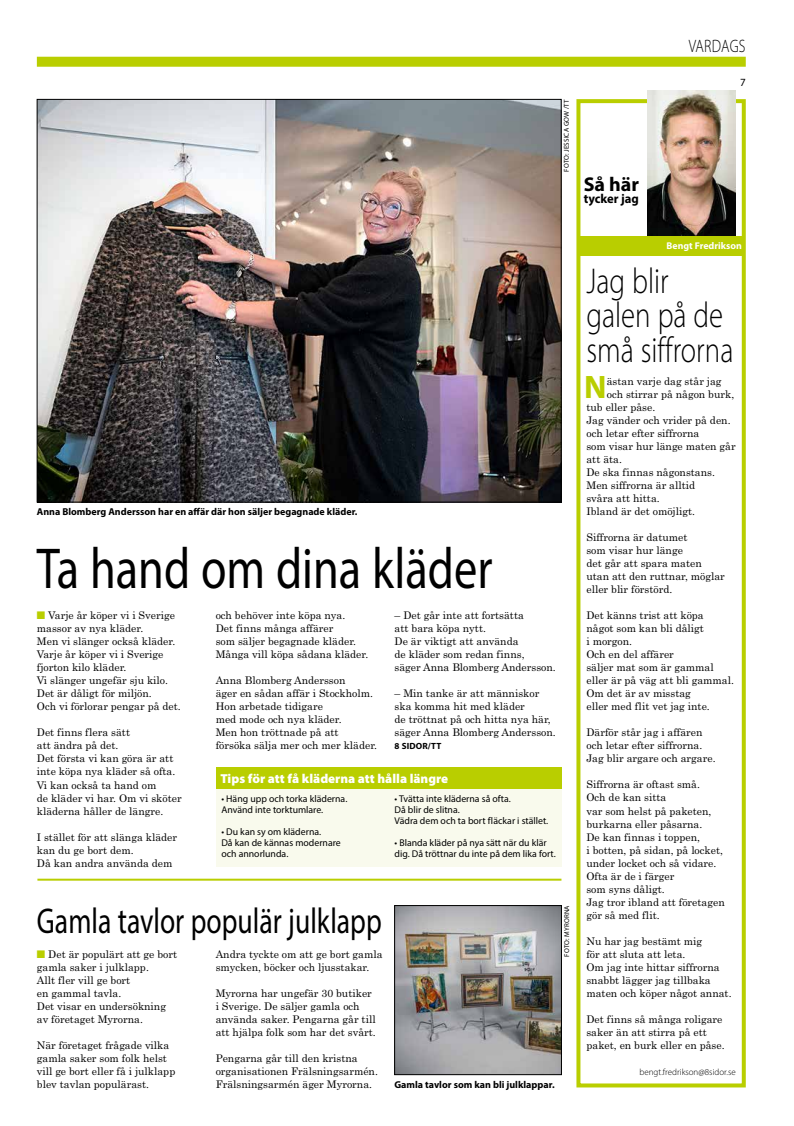
<style>
.page{position:relative;width:794px;height:1126px;background:#fff}
.page>*{position:absolute;margin:0;border:0;box-sizing:border-box;transform-origin:0 0}
.t1{font:58px "Myriad Pro";color:#000;scale:.8 1}
.t2{font:300 36px/34.2px "Myriad Pro";color:#000;scale:.8 1}
.t3{font:36px "Myriad Pro";color:#000;scale:.77 1}
.t4{font:700 32.6px "Myriad Pro";color:#b9ce00}
.t5{font:700 20px "Myriad Pro";color:#000}
.t6{font:300 18px "Myriad Pro";letter-spacing:.015em;color:#000;scale:.8 1}
.t7{font:900 13px "Myriad Pro";color:#fff}
.t8{font:700 13px "Myriad Pro";color:#000}
.t9{font:11px "Myriad Pro";color:#000}
.t10{font:10.5px/13px "Century Schoolbook Std";color:#000}
.t11{font:700 10px "Myriad Pro";color:#000}
.t12{font:9.8px/11px "Myriad Pro";color:#000}
.t13{font:700 9.8px "Myriad Pro";color:#fff}
.t14{font:300 9px "Myriad Pro";color:#000}
.t15{font:700 9px "Myriad Pro";letter-spacing:.02em;color:#000}
.t16{font:7px "Myriad Pro";letter-spacing:.02em;color:#000}
.s1{color:#b9ce00}
</style>
<div class="page">
<div style="left:576px;top:99px;width:170px;height:988px;border:4px solid #b9ce00"></div>
<img style="left:648px;top:90px;width:88px;height:146px">
<hr style="left:37px;top:878px;width:524px;height:2px;background:#b9ce00">
<div style="left:37px;top:57px;width:709px;height:10px;background:#b9ce00"></div>
<img style="left:39px;top:101px;width:520px;height:399px">
<div style="left:580px;top:236px;width:162px;height:19px;background:#b9ce00"></div>
<div style="left:216px;top:788px;width:345px;height:78px;background:#f9faed"></div>
<img style="left:396px;top:907px;width:164px;height:165px">
<div style="left:394px;top:905px;width:168px;height:169px;border:1px solid #000"></div>
<div style="left:216px;top:767px;width:345px;height:21px;background:#b9ce00"></div>
<p class="t16" style="left:562px;top:172px;width:74px;rotate:-90deg">FOTO: JESSICA GOW /TT</p>
<p class="t11" style="left:37px;top:505px;width:322px">Anna Blomberg Andersson har en affär där hon säljer begagnade kläder.</p>
<h1 class="t1" style="left:37px;top:533px;width:571px">Ta hand om dina kläder</h1>
<p class="t10" style="left:37px;top:609px;width:145px"><span class="s1">■</span> Varje år köper vi i Sverige massor av nya kläder.<br>Men vi slänger också kläder.<br>Varje år köper vi i Sverige fjorton kilo kläder.<br>Vi slänger ungefär sju kilo.<br>Det är dåligt för miljön.<br>Och vi förlorar pengar på det.</p>
<p class="t10" style="left:37px;top:726px;width:146px">Det finns flera sätt<br>att ändra på det.<br>Det första vi kan göra är att inte köpa nya kläder så ofta.<br>Vi kan också ta hand om<br>de kläder vi har. Om vi sköter kläderna håller de längre.</p>
<p class="t10" style="left:37px;top:830px;width:142px">I stället för att slänga kläder kan du ge bort dem.<br>Då kan andra använda dem</p>
<p class="t10" style="left:216px;top:609px;width:154px">och behöver inte köpa nya.<br>Det finns många affärer<br>som säljer begagnade kläder.<br>Många vill köpa sådana kläder.</p>
<p class="t10" style="left:216px;top:674px;width:163px">Anna Blomberg Andersson<br>äger en sådan affär i Stockholm.<br>Hon arbetade tidigare<br>med mode och nya kläder.<br>Men hon tröttnade på att<br>försöka sälja mer och mer kläder.</p>
<p class="t10" style="left:394px;top:609px;width:163px">– Det går inte att fortsätta<br>att bara köpa nytt.<br>De är viktigt att använda<br>de kläder som redan finns,<br>säger Anna Blomberg Andersson.</p>
<p class="t10" style="left:394px;top:687px;width:163px">– Min tanke är att människor ska komma hit med kläder<br>de tröttnat på och hitta nya här, säger Anna Blomberg Andersson.</p>
<p class="t15" style="left:394px;top:740px;width:48px">8 SIDOR/TT</p>
<p class="t7" style="left:220px;top:769px;width:229px">Tips för att få kläderna att hålla längre</p>
<p class="t12" style="left:221px;top:792px;width:127px">• Häng upp och torka kläderna.<br>Använd inte torktumlare.</p>
<p class="t12" style="left:221px;top:825px;width:121px">• Du kan sy om kläderna.<br>Då kan de kännas modernare och annorlunda.</p>
<p class="t12" style="left:394px;top:792px;width:155px">• Tvätta inte kläderna så ofta.<br>Då blir de slitna.<br>Vädra dem och ta bort fläckar i stället.</p>
<p class="t12" style="left:394px;top:836px;width:163px">• Blanda kläder på nya sätt när du klär dig. Då tröttnar du inte på dem lika fort.</p>
<h2 class="t3" style="left:37px;top:898px;width:449px">Gamla tavlor populär julklapp</h2>
<p class="t10" style="left:37px;top:947px;width:142px"><span class="s1">■</span> Det är populärt att ge bort gamla saker i julklapp.<br>Allt fler vill ge bort<br>en gammal tavla.<br>Det visar en undersökning av företaget Myrorna.</p>
<p class="t10" style="left:37px;top:1038px;width:140px">När företaget frågade vilka gamla saker som folk helst vill ge bort eller få i julklapp blev tavlan populärast.</p>
<p class="t10" style="left:216px;top:947px;width:168px">Andra tyckte om att ge bort gamla smycken, böcker och ljusstakar.</p>
<p class="t10" style="left:216px;top:986px;width:162px">Myrorna har ungefär 30 butiker i Sverige. De säljer gamla och använda saker. Pengarna går till att hjälpa folk som har det svårt.</p>
<p class="t10" style="left:216px;top:1051px;width:164px">Pengarna går till den kristna organisationen Frälsningsarmén.<br>Frälsningsarmén äger Myrorna.</p>
<p class="t16" style="left:562px;top:956px;width:53px;rotate:-90deg">FOTO: MYRORNA</p>
<p class="t11" style="left:394px;top:1077px;width:162px">Gamla tavlor som kan bli julklappar.</p>
<h3 class="t6" style="left:689px;top:35px;width:73px">VARDAGS</h3>
<p class="t9" style="left:740px;top:76px;width:7px">7</p>
<h3 class="t5" style="left:583px;top:171px;width:57px">Så här</h3>
<p class="t8" style="left:583px;top:190px;width:57px">tycker jag</p>
<p class="t13" style="left:666px;top:239px;width:77px">Bengt Fredrikson</p>
<h2 class="t2" style="left:586px;top:264px;width:185px">Jag blir galen på de små siffrorna</h2>
<h3 class="t4" style="left:584px;top:366px;width:24px">N</h3>
<p class="t10" style="left:607px;top:375px;width:116px">ästan varje dag står jag</p>
<p class="t10" style="left:607px;top:388px;width:129px">och stirrar på någon burk,</p>
<p class="t10" style="left:586px;top:401px;width:70px">tub eller påse.</p>
<p class="t10" style="left:586px;top:414px;width:146px">Jag vänder och vrider på den.</p>
<p class="t10" style="left:586px;top:427px;width:114px">och letar efter siffrorna</p>
<p class="t10" style="left:586px;top:440px;width:151px">som visar hur länge maten går</p>
<p class="t10" style="left:586px;top:453px;width:37px">att äta.</p>
<p class="t10" style="left:586px;top:466px;width:130px">De ska finnas någonstans.</p>
<p class="t10" style="left:586px;top:479px;width:110px">Men siffrorna är alltid</p>
<p class="t10" style="left:586px;top:492px;width:75px">svåra att hitta.</p>
<p class="t10" style="left:586px;top:505px;width:110px">Ibland är det omöjligt.</p>
<p class="t10" style="left:586px;top:531px;width:140px">Siffrorna är datumet<br>som visar hur länge<br>det går att spara maten utan att den ruttnar, möglar eller blir förstörd.</p>
<p class="t10" style="left:586px;top:609px;width:149px">Det känns trist att köpa<br>något som kan bli dåligt<br>i morgon.<br>Och en del affärer<br>säljer mat som är gammal eller är på väg att bli gammal.<br>Om det är av misstag<br>eller med flit vet jag inte.</p>
<p class="t10" style="left:586px;top:726px;width:131px">Därför står jag i affären och letar efter siffrorna.<br>Jag blir argare och argare.</p>
<p class="t10" style="left:586px;top:778px;width:140px">Siffrorna är oftast små.<br>Och de kan sitta<br>var som helst på paketen, burkarna eller påsarna.<br>De kan finnas i toppen,<br>i botten, på sidan, på locket, under locket och så vidare.<br>Ofta är de i färger<br>som syns dåligt.<br>Jag tror ibland att företagen gör så med flit.</p>
<p class="t10" style="left:586px;top:933px;width:147px">Nu har jag bestämt mig<br>för att sluta att leta.<br>Om jag inte hittar siffrorna snabbt lägger jag tillbaka maten och köper något annat.</p>
<p class="t10" style="left:586px;top:1011px;width:140px">Det finns så många roligare saker än att stirra på ett paket, en burk eller en påse.</p>
<p class="t14" style="left:639px;top:1066px;width:98px">bengt.fredrikson@8sidor.se</p>
</div>
